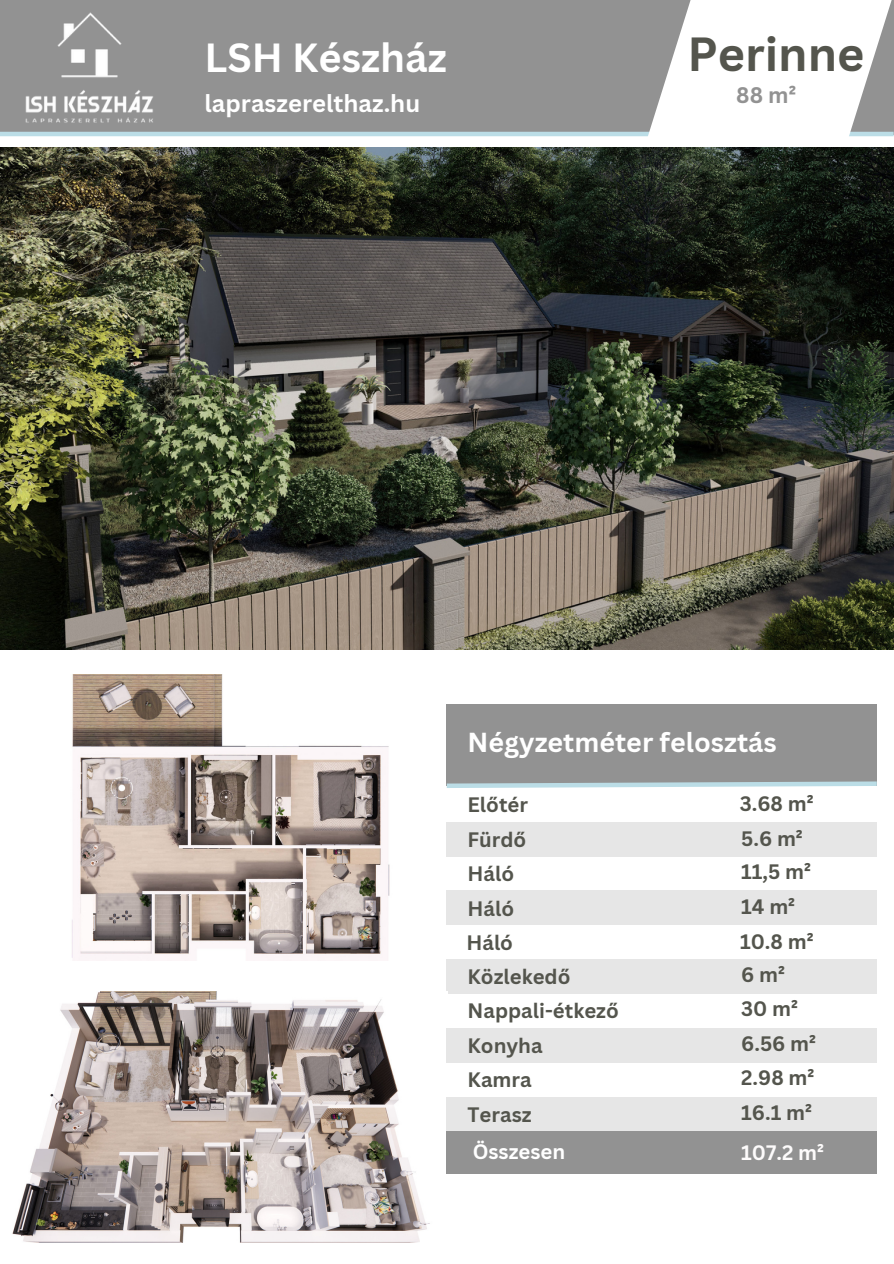
<style>
.page{position:relative;width:894px;height:1264px;background:#fff}
.page>*{position:absolute;margin:0;border:0;box-sizing:border-box;transform-origin:0 0}
.t1{font:700 46.65px "Canva Sans";color:#54554d}
.t2{font:700 39.6px "Canva Sans";color:#fff}
.t3{font:700 26.85px "Canva Sans";color:#fff}
.t4{font:700 23.85px "Canva Sans";color:#fff}
.t5{font:700 21.9px "Canva Sans";color:#929292}
.t6{font:700 20.4px "Canva Sans";color:#54554d}
.t7{font:700 20.4px "Canva Sans";color:#fff}
.t8{font:700 20.4px "Canva Sans";color:#fdfbfb}
</style>
<div class="page">
<div style="left:0;top:0;width:893px;height:134px;background:#929292"></div>
<img style="left:25px;top:12px;width:128px;height:111px">
<hr style="left:0;top:132px;width:893px;height:4px;background:#bbdde6">
<svg style="left:644px;top:0;width:249px;height:137px;fill:#fff"></svg>
<img style="left:0;top:147px;width:893px;height:502px">
<div style="left:446px;top:704px;width:430px;height:81px;background:#929292"></div>
<svg style="left:446px;top:779px;width:431px;height:9px"></svg>
<div style="left:446px;top:822px;width:430px;height:34px;background:#e6e6e6"></div>
<div style="left:446px;top:890px;width:430px;height:35px;background:#e6e6e6"></div>
<div style="left:446px;top:959px;width:430px;height:34px;background:#e6e6e6"></div>
<img style="left:12px;top:991px;width:435px;height:251px">
<div style="left:446px;top:1028px;width:430px;height:34px;background:#e6e6e6"></div>
<div style="left:446px;top:1096px;width:430px;height:35px;background:#e6e6e6"></div>
<div style="left:446px;top:1131px;width:430px;height:43px;background:#929292"></div>
<img style="left:72px;top:674px;width:318px;height:286px">
<h3 class="t2" style="left:204px;top:30px;width:244px">LSH Készház</h3>
<p class="t4" style="left:204px;top:87px;width:217px">lapraszerelthaz.hu</p>
<h4 class="t1" style="left:687px;top:21px;width:178px">Perinne</h4>
<p class="t5" style="left:736px;top:80px;width:61px">88 m²</p>
<p class="t3" style="left:467px;top:723px;width:310px">Négyzetméter felosztás</p>
<p class="t6" style="left:467px;top:790px;width:62px">Előtér</p>
<p class="t6" style="left:739px;top:789px;width:75px">3.68 m²</p>
<p class="t6" style="left:467px;top:825px;width:60px">Fürdő</p>
<p class="t6" style="left:741px;top:824px;width:63px">5.6 m²</p>
<p class="t6" style="left:467px;top:859px;width:48px">Háló</p>
<p class="t6" style="left:741px;top:857px;width:71px">11,5 m²</p>
<p class="t6" style="left:467px;top:893px;width:48px">Háló</p>
<p class="t6" style="left:741px;top:892px;width:55px">14 m²</p>
<p class="t6" style="left:466px;top:928px;width:48px">Háló</p>
<p class="t6" style="left:739px;top:926px;width:75px">10.8 m²</p>
<p class="t6" style="left:467px;top:962px;width:104px">Közlekedő</p>
<p class="t6" style="left:741px;top:960px;width:45px">6 m²</p>
<p class="t6" style="left:467px;top:995px;width:153px">Nappali-étkező</p>
<p class="t6" style="left:741px;top:994px;width:58px">30 m²</p>
<p class="t6" style="left:467px;top:1031px;width:77px">Konyha</p>
<p class="t6" style="left:741px;top:1029px;width:76px">6.56 m²</p>
<p class="t6" style="left:467px;top:1064px;width:66px">Kamra</p>
<p class="t6" style="left:741px;top:1063px;width:75px">2.98 m²</p>
<p class="t6" style="left:467px;top:1099px;width:65px">Terasz</p>
<p class="t6" style="left:741px;top:1098px;width:72px">16.1 m²</p>
<p class="t7" style="left:472px;top:1137px;width:94px">Összesen</p>
<p class="t8" style="left:741px;top:1137px;width:84px">107.2 m²</p>
</div>
